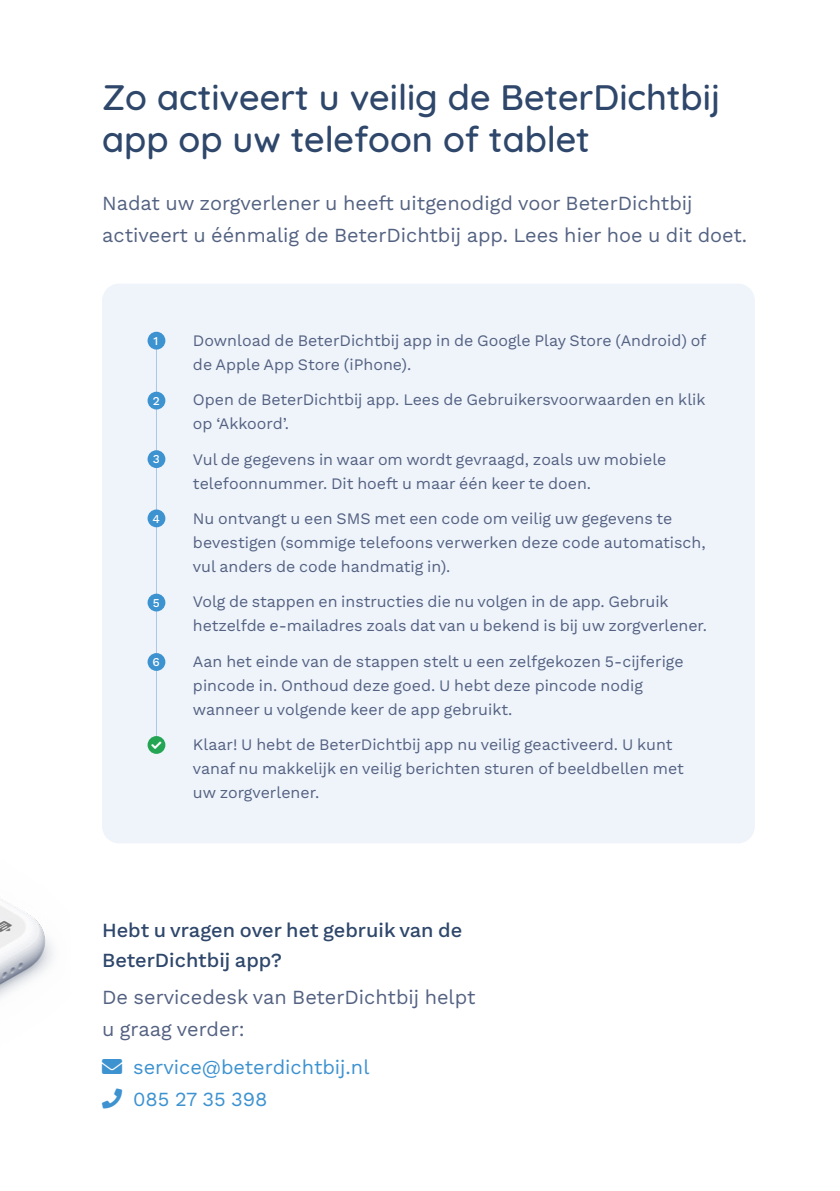
<style>
.page{position:relative;width:840px;height:1191px;background:#fff}
.page>*{position:absolute;margin:0;border:0;box-sizing:border-box;transform-origin:0 0}
.t1{font:500 36px/42px "Quicksand";color:#2e476b}
.t2{font:20px/32px "Work Sans";color:#546282}
.t3{font:500 20px/30px "Work Sans";color:#2e476b}
.t4{font:20px "Work Sans";color:#3d92d0}
.t5{font:16px/24px "Work Sans";color:#546282}
.t6{font:500 12px "Work Sans";color:#fff}
</style>
<div class="page">
<img style="left:0;top:899px;width:53px;height:99px">
<div style="left:102px;top:283px;width:652px;height:560px;background:#eff4fb;border-radius:17px"></div>
<hr style="left:156px;top:335px;width:1px;height:406px;background:#acc7e9">
<div style="left:147px;top:332px;width:18px;height:17px;background:#3d92d0;border-radius:50%"></div>
<div style="left:147px;top:392px;width:18px;height:17px;background:#3d92d0;border-radius:50%"></div>
<div style="left:147px;top:450px;width:18px;height:18px;background:#3d92d0;border-radius:50%"></div>
<div style="left:147px;top:509px;width:18px;height:18px;background:#3d92d0;border-radius:50%"></div>
<div style="left:147px;top:593px;width:18px;height:18px;background:#3d92d0;border-radius:50%"></div>
<div style="left:147px;top:653px;width:18px;height:18px;background:#3d92d0;border-radius:50%"></div>
<div style="left:147px;top:736px;width:18px;height:18px;background:#23a553;border-radius:50%"></div>
<p class="t1" style="left:102px;top:73px;width:619px">Zo activeert u veilig de BeterDichtbij app op uw telefoon of tablet</p>
<p class="t2" style="left:102px;top:186px;width:646px">Nadat uw zorgverlener u heeft uitgenodigd voor BeterDichtbij activeert u éénmalig de BeterDichtbij app. Lees hier hoe u dit doet.</p>
<p class="t6" style="left:153px;top:332px;width:6px">1</p>
<p class="t6" style="left:153px;top:391px;width:9px">2</p>
<p class="t6" style="left:153px;top:450px;width:9px">3</p>
<p class="t6" style="left:152px;top:509px;width:9px">4</p>
<p class="t6" style="left:153px;top:593px;width:8px">5</p>
<p class="t6" style="left:152px;top:653px;width:9px">6</p>
<p class="t5" style="left:193px;top:328px;width:515px">Download de BeterDichtbij app in de Google Play Store (Android) of de Apple App Store (iPhone).</p>
<p class="t5" style="left:193px;top:387px;width:514px">Open de BeterDichtbij app. Lees de Gebruikersvoorwaarden en klik op ‘Akkoord’.</p>
<p class="t5" style="left:193px;top:446px;width:474px">Vul de gegevens in waar om wordt gevraagd, zoals uw mobiele telefoonnummer. Dit hoeft u maar één keer te doen.</p>
<p class="t5" style="left:193px;top:506px;width:514px">Nu ontvangt u een SMS met een code om veilig uw gegevens te bevestigen (sommige telefoons verwerken deze code automatisch, vul anders de code handmatig in).</p>
<p class="t5" style="left:193px;top:589px;width:515px">Volg de stappen en instructies die nu volgen in de app. Gebruik hetzelfde e-mailadres zoals dat van u bekend is bij uw zorgverlener.</p>
<p class="t5" style="left:193px;top:648px;width:492px">Aan het einde van de stappen stelt u een zelfgekozen 5-cijferige pincode in. Onthoud deze goed. U hebt deze pincode nodig wanneer u volgende keer de app gebruikt.</p>
<p class="t5" style="left:193px;top:732px;width:492px">Klaar! U hebt de BeterDichtbij app nu veilig geactiveerd. U kunt vanaf nu makkelijk en veilig berichten sturen of beeldbellen met uw zorgverlener.</p>
<p class="t3" style="left:102px;top:914px;width:361px">Hebt u vragen over het gebruik van de<br>BeterDichtbij app?</p>
<p class="t2" style="left:102px;top:980px;width:374px">De servicedesk van BeterDichtbij helpt u graag verder:</p>
<p class="t4" style="left:102px;top:1052px;width:268px">■❖●□ service@beterdichtbij.nl</p>
<p class="t4" style="left:102px;top:1084px;width:167px">□■ 085 27 35 398</p>
</div>
